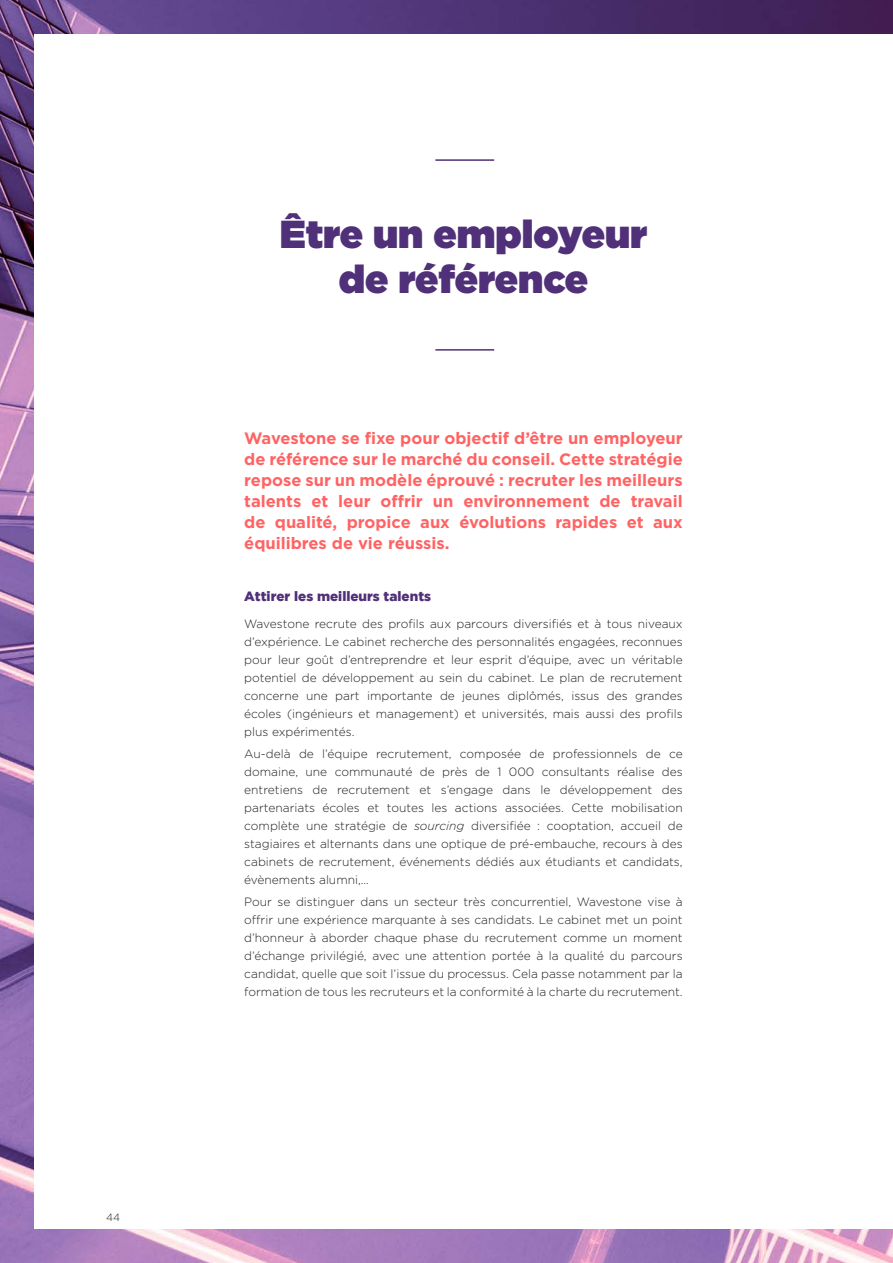
<style>
.page{position:relative;width:893px;height:1263px;background:#fff}
.page>*{position:absolute;margin:0;border:0;box-sizing:border-box;transform-origin:0 0}
.t1{font:900 39px/45px "Gotham";color:#503078;text-align:center}
.Texte_courant{font:700 16.5px/21px "Gotham";color:#ff6363;text-align:justify}
.Question{font:900 13.5px "Gotham";color:#503078}
.Texte_courant-2{font:300 12px/18px "Gotham";color:#231f20;text-align:justify}
.t2{font:300 10.5px "Gotham";color:#231f20}
.s1{font-style:italic}
</style>
<div class="page">
<img style="left:0;top:0;width:893px;height:1263px">
<div style="left:34px;top:34px;width:859px;height:1195px;background:#fff"></div>
<hr style="left:435px;top:159px;width:59px;height:2px;background:#503078">
<hr style="left:435px;top:349px;width:59px;height:2px;background:#503078">
<p class="t2" style="left:106px;top:1210px;width:15px">44</p>
<h1 class="t1" style="left:280px;top:211px;width:369px">Être un employeur de référence</h1>
<p class="Texte_courant" style="left:244px;top:427px;width:440px">Wavestone se fixe pour objectif d’être un employeur de référence sur le marché du conseil. Cette stratégie repose sur un modèle éprouvé : recruter les meilleurs talents et leur offrir un environnement de travail de qualité, propice aux évolutions rapides et aux équilibres de vie réussis.</p>
<p class="Question" style="left:244px;top:589px;width:188px">Attirer les meilleurs talents</p>
<p class="Texte_courant-2" style="left:244px;top:614px;width:440px">Wavestone recrute des profils aux parcours diversifiés et à tous niveaux d’expérience. Le cabinet recherche des personnalités engagées, reconnues pour leur goût d’entreprendre et leur esprit d’équipe, avec un véritable potentiel de développement au sein du cabinet. Le plan de recrutement concerne une part importante de jeunes diplômés, issus des grandes écoles (ingénieurs et management) et universités, mais aussi des profils plus expérimentés.</p>
<p class="Texte_courant-2" style="left:244px;top:744px;width:440px">Au-delà de l’équipe recrutement, composée de professionnels de ce domaine, une communauté de près de 1 000 consultants réalise des entretiens de recrutement et s’engage dans le développement des partenariats écoles et toutes les actions associées. Cette mobilisation complète une stratégie de <span class="s1">sourcing</span> diversifiée : cooptation, accueil de stagiaires et alternants dans une optique de pré-embauche, recours à des cabinets de recrutement, événements dédiés aux étudiants et candidats, évènements alumni,…</p>
<p class="Texte_courant-2" style="left:244px;top:893px;width:440px">Pour se distinguer dans un secteur très concurrentiel, Wavestone vise à offrir une expérience marquante à ses candidats. Le cabinet met un point d’honneur à aborder chaque phase du recrutement comme un moment d’échange privilégié, avec une attention portée à la qualité du parcours candidat, quelle que soit l’issue du processus. Cela passe notamment par la formation de tous les recruteurs et la conformité à la charte du recrutement.</p>
</div>
